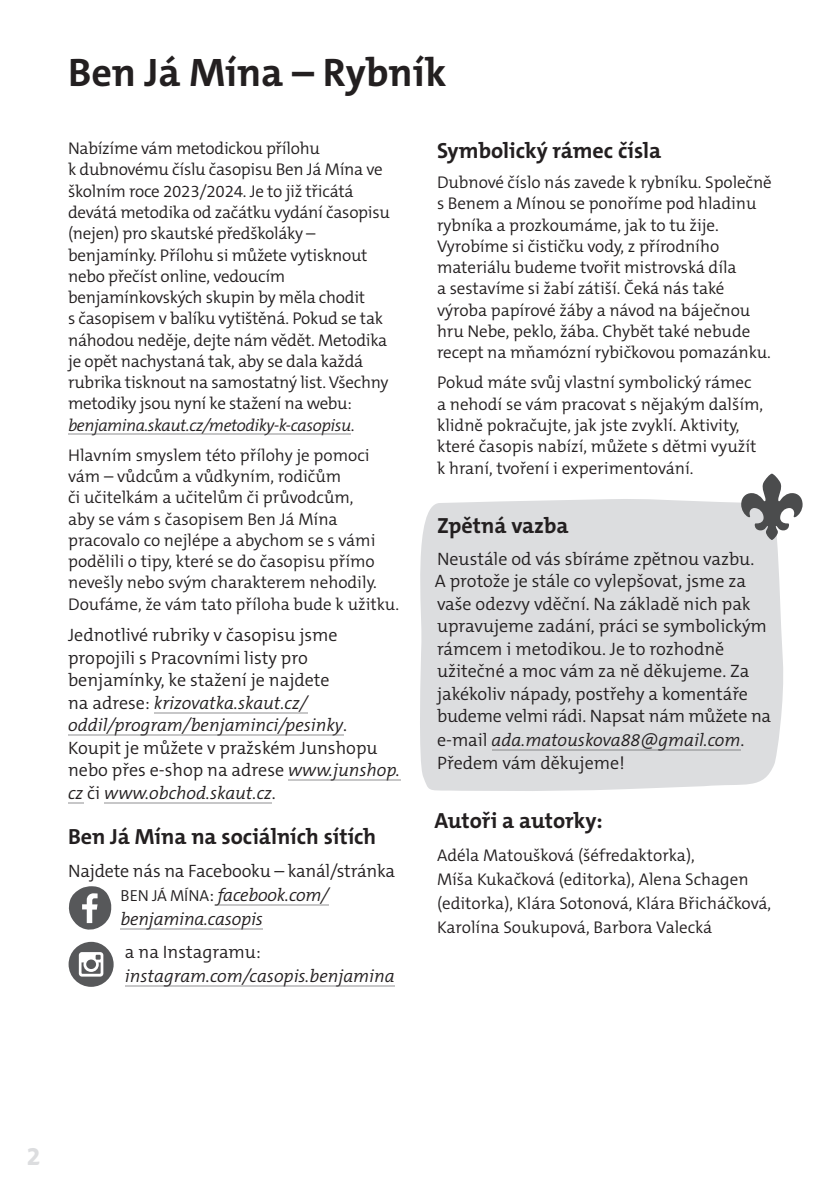
<style>
.page{position:relative;width:840px;height:1191px;background:#fff}
.page>*{position:absolute;margin:0;border:0;box-sizing:border-box;transform-origin:0 0}
.t1{font:700 92px "SKAUT";color:#4b4c4d}
.t2{font:700 73.6px "SKAUT";color:#57585a}
.t3{font:700 40px "The Mix C5";color:#231f20}
.t4{font:700 24px "SKAUT";color:#dcdddf}
.t5{font:700 22px "The Mix C5";color:#231f20}
.t6{font:300 18px/22.6px "The Mix C5";color:#231f20}
.t7{font:italic 300 18px "The Mix C5";color:#231f20}
.t8{font:300 17px/21.2px "The Mix C5";letter-spacing:-.005em;color:#231f20}
.s1{font-style:italic}
.s2{font-size:16px}
</style>
<div class="page">
<div style="left:420px;top:499px;width:363px;height:292px;background:#dcdddf"></div>
<hr style="left:68px;top:434px;width:282px;height:1px;background:#c7c7c8">
<hr style="left:154px;top:712px;width:153px;height:1px;background:#c7c7c8">
<hr style="left:68px;top:734px;width:275px;height:1px;background:#c7c7c8">
<hr style="left:288px;top:779px;width:112px;height:1px;background:#c7c7c8">
<svg style="left:68px;top:802px;width:15px;height:1px"></svg>
<hr style="left:104px;top:802px;width:168px;height:1px;background:#c7c7c8">
<hr style="left:217px;top:904px;width:112px;height:1px;background:#c7c7c8">
<hr style="left:121px;top:928px;width:142px;height:1px;background:#c7c7c8">
<hr style="left:125px;top:985px;width:269px;height:1px;background:#c7c7c8">
<hr style="left:491px;top:749px;width:249px;height:1px;background:#b0b1b3">
<svg style="left:69px;top:941px;width:45px;height:45px"></svg>
<h3 class="t3" style="left:68px;top:56px;width:380px">Ben Já Mína – Rybník</h3>
<p class="t8" style="left:68px;top:139px;width:323px">Nabízíme vám metodickou přílohu<br>k dubnovému číslu časopisu Ben Já Mína ve školním roce 2023/2024. Je to již třicátá devátá metodika od začátku vydání časopisu (nejen) pro skautské předškoláky – benjamínky. Přílohu si můžete vytisknout nebo přečíst online, vedoucím benjamínkovských skupin by měla chodit<br>s časopisem v balíku vytištěná. Pokud se tak náhodou neděje, dejte nám vědět. Metodika je opět nachystaná tak, aby se dala každá rubrika tisknout na samostatný list. Všechny metodiky jsou nyní ke stažení na webu: <span class="s1">benjamina.skaut.cz/metodiky-k-casopisu</span>.</p>
<p class="t8" style="left:68px;top:446px;width:332px">Hlavním smyslem této přílohy je pomoci vám – vůdcům a vůdkyním, rodičům<br>či učitelkám a učitelům či průvodcům,<br>aby se vám s časopisem Ben Já Mína pracovalo co nejlépe a abychom se s vámi podělili o tipy, které se do časopisu přímo nevešly nebo svým charakterem nehodily.<br>Doufáme, že vám tato příloha bude k užitku.</p>
<p class="t6" style="left:68px;top:625px;width:333px">Jednotlivé rubriky v časopisu jsme propojili s Pracovními listy pro benjamínky, ke stažení je najdete<br>na adrese: <span class="s1">krizovatka.skaut.cz/ oddil/program/benjaminci/pesinky</span>.<br>Koupit je můžete v pražském Junshopu nebo přes e-shop na adrese <span class="s1">www.junshop. cz</span> či <span class="s1">www.obchod.skaut.cz</span>.</p>
<p class="t5" style="left:68px;top:828px;width:309px">Ben Já Mína na sociálních sítích</p>
<p class="t6" style="left:121px;top:861px;width:276px;line-height:24px;text-indent:-52px">Najdete nás na Facebooku – kanál/stránka<br><span class="s2">BEN JÁ MÍNA</span>: <span class="s1">facebook.com/ benjamina.casopis</span></p>
<p class="t6" style="left:125px;top:942px;width:137px">a na Instagramu:</p>
<p class="t7" style="left:125px;top:969px;width:271px">instagram.com/casopis.benjamina</p>
<h2 class="t2" style="left:65px;top:874px;width:51px">«</h2>
<p class="t5" style="left:437px;top:142px;width:226px">Symbolický rámec čísla</p>
<p class="t8" style="left:437px;top:173px;width:336px">Dubnové číslo nás zavede k rybníku. Společně s Benem a Mínou se ponoříme pod hladinu rybníka a prozkoumáme, jak to tu žije.<br>Vyrobíme si čističku vody, z přírodního materiálu budeme tvořit mistrovská díla<br>a sestavíme si žabí zátiší. Čeká nás také výroba papírové žáby a návod na báječnou hru Nebe, peklo, žába. Chybět také nebude recept na mňamózní rybičkovou pomazánku.</p>
<p class="t8" style="left:437px;top:374px;width:327px">Pokud máte svůj vlastní symbolický rámec a nehodí se vám pracovat s nějakým dalším, klidně pokračujte, jak jste zvyklí. Aktivity, které časopis nabízí, můžete s dětmi využít k hraní, tvoření i experimentování.</p>
<p class="t5" style="left:437px;top:517px;width:133px">Zpětná vazba</p>
<p class="t6" style="left:434px;top:549px;width:338px">Neustále od vás sbíráme zpětnou vazbu.<br>A protože je stále co vylepšovat, jsme za vaše odezvy vděční. Na základě nich pak upravujeme zadání, práci se symbolickým rámcem i metodikou. Je to rozhodně užitečné a moc vám za ně děkujeme. Za jakékoliv nápady, postřehy a komentáře budeme velmi rádi. Napsat nám můžete na e-mail <span class="s1">ada.matouskova88@gmail.com</span>.<br>Předem vám děkujeme!</p>
<p class="t5" style="left:434px;top:812px;width:170px">Autoři a autorky:</p>
<p class="t8" style="left:437px;top:845px;width:335px;line-height:24px">Adéla Matoušková (šéfredaktorka),<br>Míša Kukačková (editorka), Alena Schagen (editorka), Klára Sotonová, Klára Břicháčková,</p>
<h1 class="t1" style="left:736px;top:465px;width:72px">¬</h1>
<p class="t8" style="left:437px;top:918px;width:277px">Karolína Soukupová, Barbora Valecká</p>
<h3 class="t4" style="left:27px;top:1146px;width:15px">2</h3>
</div>
